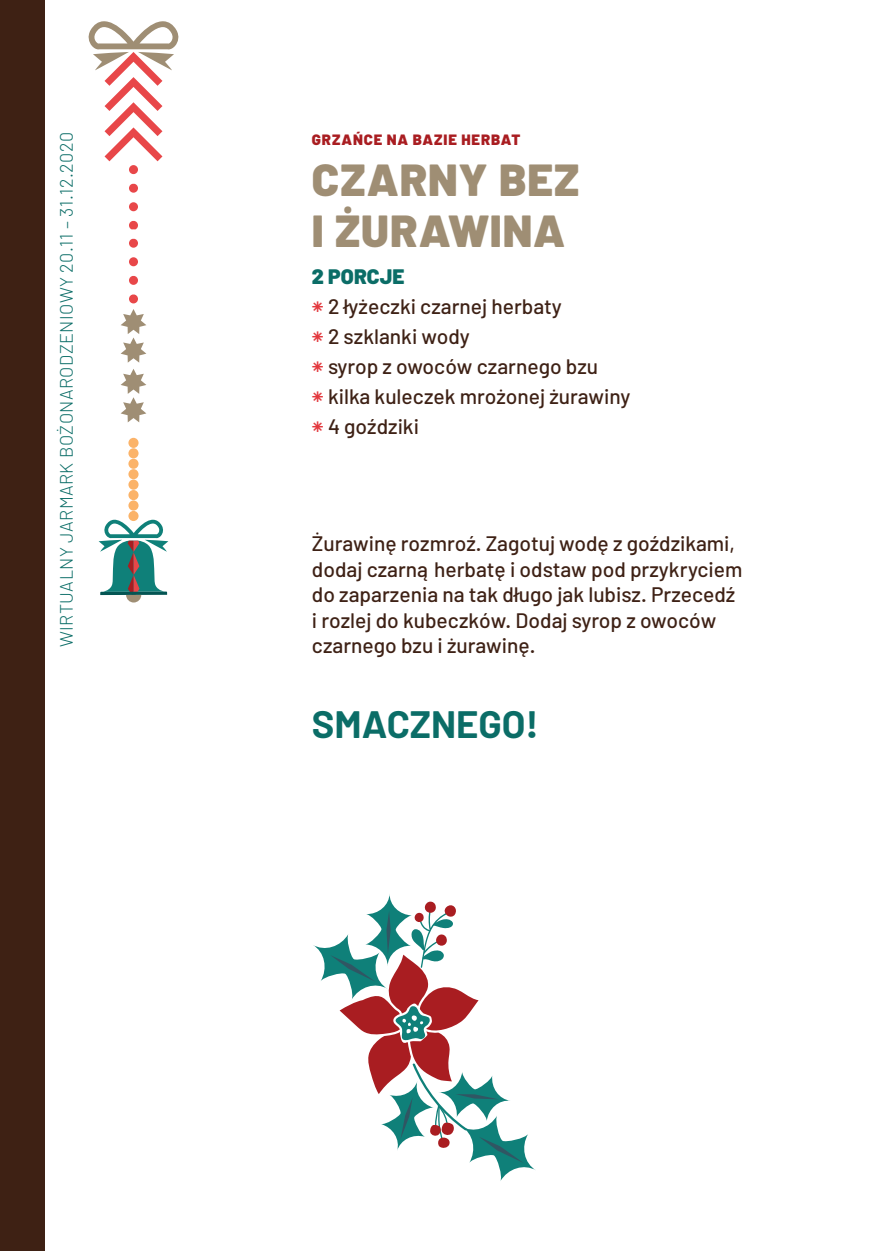
<style>
.page{position:relative;width:893px;height:1251px;background:#fff}
.page>*{position:absolute;margin:0;border:0;box-sizing:border-box;transform-origin:0 0}
.t1{font:900 45px/51px "Barlow";letter-spacing:.02em;color:#9f8e74}
.t2{font:700 38.25px "Barlow";color:#0b6d67}
.t3{font:500 21px/25.5px "Barlow";color:#3e2115}
.t4{font:900 21px "Barlow";letter-spacing:.005em;color:#0b6d67}
.t5{font:300 18px "Barlow";letter-spacing:.025em;color:#0b6d67}
.t6{font:900 15px "Barlow";letter-spacing:.06em;color:#a91d21}
</style>
<div class="page">
<div style="left:0;top:0;width:45px;height:1250px;background:#3e2114"></div>
<svg style="left:313px;top:894px;width:222px;height:287px"></svg>
<svg style="left:99px;top:519px;width:69px;height:83px"></svg>
<div style="left:128px;top:511px;width:11px;height:10px;background:#fbb369;border-radius:50%"></div>
<div style="left:128px;top:500px;width:11px;height:10px;background:#fbb369;border-radius:50%"></div>
<div style="left:128px;top:490px;width:11px;height:10px;background:#fbb369;border-radius:50%"></div>
<div style="left:128px;top:479px;width:11px;height:10px;background:#fbb369;border-radius:50%"></div>
<div style="left:128px;top:469px;width:11px;height:10px;background:#fbb369;border-radius:50%"></div>
<div style="left:128px;top:458px;width:11px;height:10px;background:#fbb369;border-radius:50%"></div>
<div style="left:128px;top:448px;width:11px;height:10px;background:#fbb369;border-radius:50%"></div>
<svg style="left:128px;top:437px;width:11px;height:11px"></svg>
<div style="left:129px;top:221px;width:9px;height:9px;background:#e84749;border-radius:50%"></div>
<div style="left:129px;top:202px;width:9px;height:9px;background:#e84749;border-radius:50%"></div>
<div style="left:129px;top:184px;width:9px;height:9px;background:#e84749;border-radius:50%"></div>
<div style="left:129px;top:165px;width:9px;height:9px;background:#e84749;border-radius:50%"></div>
<div style="left:129px;top:294px;width:9px;height:9px;background:#e84749;border-radius:50%"></div>
<div style="left:129px;top:276px;width:9px;height:9px;background:#e84749;border-radius:50%"></div>
<div style="left:129px;top:257px;width:9px;height:9px;background:#e84749;border-radius:50%"></div>
<div style="left:129px;top:239px;width:9px;height:9px;background:#e84749;border-radius:50%"></div>
<div style="left:129px;top:229px;width:9px;height:9px;background:#fff;border-radius:50%"></div>
<svg style="left:121px;top:369px;width:25px;height:53px"></svg>
<svg style="left:121px;top:309px;width:25px;height:53px"></svg>
<svg style="left:88px;top:21px;width:91px;height:140px"></svg>
<p class="t5" style="left:55px;top:647px;width:516px;rotate:-90deg">WIRTUALNY JARMARK BOŻONARODZENIOWY 20.11 – 31.12.2020</p>
<p class="t6" style="left:312px;top:130px;width:210px">GRZAŃCE NA BAZIE HERBAT</p>
<h1 class="t1" style="left:312px;top:155px;width:269px">CZARNY BEZ<br>I ŻURAWINA</h1>
<p class="t4" style="left:312px;top:263px;width:94px">2 PORCJE</p>
<p class="t3" style="left:328px;top:290px;width:304px;line-height:30px">2 łyżeczki czarnej herbaty<br>2 szklanki wody<br>syrop z owoców czarnego bzu kilka kuleczek mrożonej żurawiny<br>4 goździki</p>
<p class="t3" style="left:312px;top:530px;width:432px">Żurawinę rozmroź. Zagotuj wodę z goździkami, dodaj czarną herbatę i odstaw pod przykryciem do zaparzenia na tak długo jak lubisz. Przecedź i rozlej do kubeczków. Dodaj syrop z owoców czarnego bzu i żurawinę.</p>
<h2 class="t2" style="left:312px;top:700px;width:228px">SMACZNEGO!</h2>
</div>
